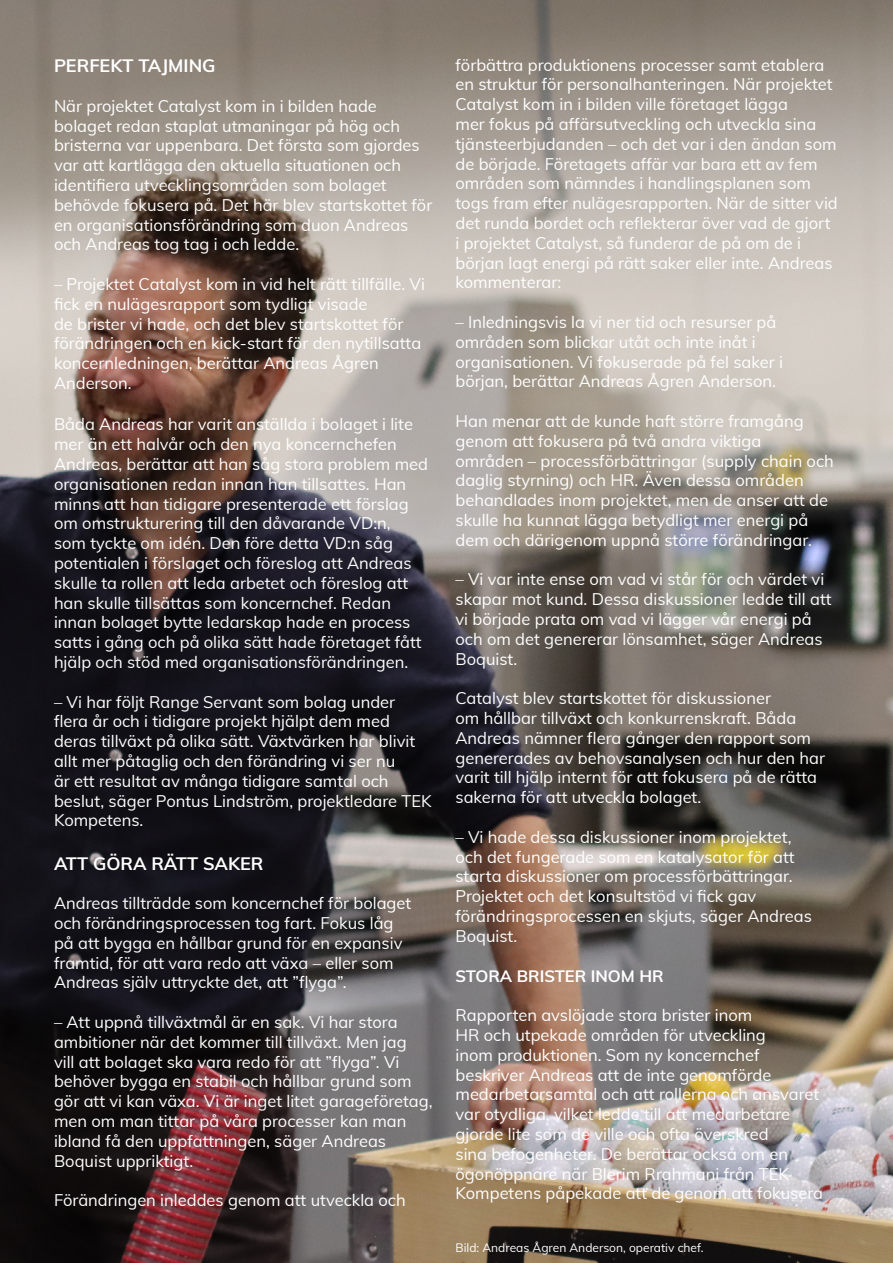
<style>
.page{position:relative;width:893px;height:1263px;background:#fff}
.page>*{position:absolute;margin:0;border:0;box-sizing:border-box;transform-origin:0 0}
.t1{font:700 18px "Muli";color:#fff}
.t2{font:16.5px/19.8px "Muli";color:#fff}
.t3{font:700 16.5px "Muli";color:#fff}
.t4{font:12px "Muli";color:#fff}
</style>
<div class="page">
<img style="left:0;top:0;width:893px;height:1263px">
<p class="t1" style="left:54px;top:52px;width:163px">PERFEKT TAJMING</p>
<p class="t2" style="left:54px;top:95px;width:380px">När projektet Catalyst kom in i bilden hade bolaget redan staplat utmaningar på hög och bristerna var uppenbara. Det första som gjordes var att kartlägga den aktuella situationen och identifiera utvecklingsområden som bolaget behövde fokusera på. Det här blev startskottet för en organisationsförändring som duon Andreas och Andreas tog tag i och ledde.</p>
<p class="t2" style="left:54px;top:273px;width:372px">– Projektet Catalyst kom in vid helt rätt tillfälle. Vi fick en nulägesrapport som tydligt visade<br>de brister vi hade, och det blev startskottet för förändringen och en kick-start för den nytillsatta koncernledningen, berättar Andreas Ågren Anderson.</p>
<p class="t2" style="left:54px;top:414px;width:376px">Båda Andreas har varit anställda i bolaget i lite mer än ett halvår och den nya koncernchefen Andreas, berättar att han såg stora problem med organisationen redan innan han tillsattes. Han minns att han tidigare presenterade ett förslag om omstrukturering till den dåvarande VD:n,<br>som tyckte om idén. Den före detta VD:n såg potentialen i förslaget och föreslog att Andreas skulle ta rollen att leda arbetet och föreslog att han skulle tillsättas som koncernchef. Redan innan bolaget bytte ledarskap hade en process satts i gång och på olika sätt hade företaget fått hjälp och stöd med organisationsförändringen.</p>
<p class="t2" style="left:54px;top:691px;width:379px">– Vi har följt Range Servant som bolag under flera år och i tidigare projekt hjälpt dem med deras tillväxt på olika sätt. Växtvärken har blivit allt mer påtaglig och den förändring vi ser nu<br>är ett resultat av många tidigare samtal och beslut, säger Pontus Lindström, projektledare TEK Kompetens.</p>
<p class="t1" style="left:54px;top:850px;width:211px">ATT GÖRA RÄTT SAKER</p>
<p class="t2" style="left:54px;top:892px;width:359px">Andreas tillträdde som koncernchef för bolaget och förändringsprocessen tog fart. Fokus låg på att bygga en hållbar grund för en expansiv framtid, för att vara redo att växa – eller som Andreas själv uttryckte det, att ”flyga”.</p>
<p class="t2" style="left:54px;top:1011px;width:380px">– Att uppnå tillväxtmål är en sak. Vi har stora ambitioner när det kommer till tillväxt. Men jag<br>vill att bolaget ska vara redo för att ”flyga”. Vi behöver bygga en stabil och hållbar grund som gör att vi kan växa. Vi är inget litet garageföretag, men om man tittar på våra processer kan man ibland få den uppfattningen, säger Andreas Boquist uppriktigt.</p>
<p class="t2" style="left:54px;top:1189px;width:353px">Förändringen inleddes genom att utveckla och</p>
<p class="t2" style="left:455px;top:54px;width:384px">förbättra produktionens processer samt etablera en struktur för personalhanteringen. När projektet Catalyst kom in i bilden ville företaget lägga<br>mer fokus på affärsutveckling och utveckla sina tjänsteerbjudanden – och det var i den ändan som de började. Företagets affär var bara ett av fem områden som nämndes i handlingsplanen som togs fram efter nulägesrapporten. När de sitter vid det runda bordet och reflekterar över vad de gjort i projektet Catalyst, så funderar de på om de i början lagt energi på rätt saker eller inte. Andreas kommenterar:</p>
<p class="t2" style="left:455px;top:311px;width:329px">– Inledningsvis la vi ner tid och resurser på områden som blickar utåt och inte inåt i organisationen. Vi fokuserade på fel saker i början, berättar Andreas Ågren Anderson.</p>
<p class="t2" style="left:455px;top:410px;width:380px">Han menar att de kunde haft större framgång genom att fokusera på två andra viktiga<br>områden – processförbättringar (supply chain och daglig styrning) och HR. Även dessa områden behandlades inom projektet, men de anser att de skulle ha kunnat lägga betydligt mer energi på dem och därigenom uppnå större förändringar.</p>
<p class="t2" style="left:455px;top:569px;width:378px">– Vi var inte ense om vad vi står för och värdet vi skapar mot kund. Dessa diskussioner ledde till att vi började prata om vad vi lägger vår energi på och om det genererar lönsamhet, säger Andreas Boquist.</p>
<p class="t2" style="left:455px;top:688px;width:371px">Catalyst blev startskottet för diskussioner<br>om hållbar tillväxt och konkurrenskraft. Båda Andreas nämner flera gånger den rapport som genererades av behovsanalysen och hur den har varit till hjälp internt för att fokusera på de rätta sakerna för att utveckla bolaget.</p>
<p class="t2" style="left:455px;top:826px;width:358px">– Vi hade dessa diskussioner inom projektet, och det fungerade som en katalysator för att starta diskussioner om processförbättringar.<br>Projektet och det konsultstöd vi fick gav förändringsprocessen en skjuts, säger Andreas Boquist.</p>
<p class="t3" style="left:455px;top:963px;width:210px">STORA BRISTER INOM HR</p>
<p class="t2" style="left:455px;top:1004px;width:369px">Rapporten avslöjade stora brister inom<br>HR och utpekade områden för utveckling<br>inom produktionen. Som ny koncernchef beskriver Andreas att de inte genomförde medarbetarsamtal och att rollerna och ansvaret var otydliga, vilket ledde till att medarbetare gjorde lite som de ville och ofta överskred<br>sina befogenheter. De berättar också om en ögonöppnare när Blerim Rrahmani från TEK Kompetens påpekade att de genom att fokusera</p>
<p class="t4" style="left:455px;top:1238px;width:250px">Bild: Andreas Ågren Anderson, operativ chef.</p>
</div>
